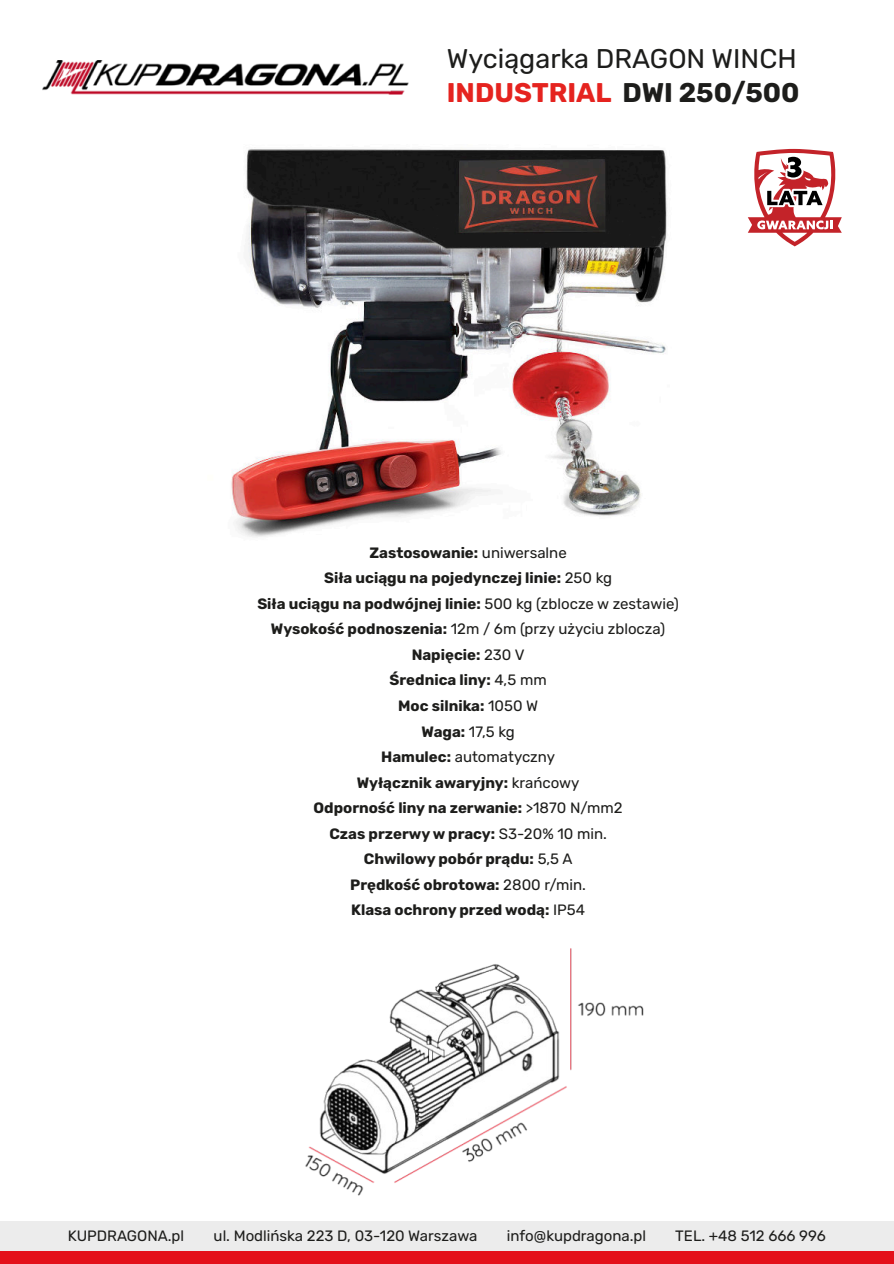
<style>
.page{position:relative;width:894px;height:1264px;background:#fff}
.page>*{position:absolute;margin:0;border:0;box-sizing:border-box;transform-origin:0 0}
.t1{font:27px/34.5px "Rubik";color:#1d1d1b}
.t2{font:700 15px/25.5px "Rubik";color:#1d1d1b;text-align:center}
.t3{font:15px "Rubik";color:#1d1d1b}
.s1{font-weight:700;color:#e5231f}
.s2{font-weight:700}
.s3{font-weight:400}
</style>
<div class="page">
<div style="left:0;top:1250px;width:893px;height:13px;background:#e4101a"></div>
<div style="left:0;top:1220px;width:893px;height:30px;background:#ececec"></div>
<img style="left:43px;top:60px;width:365px;height:35px">
<img style="left:231px;top:149px;width:437px;height:388px">
<img style="left:305px;top:948px;width:339px;height:248px">
<svg style="left:748px;top:149px;width:93px;height:97px"></svg>
<h1 class="t1" style="left:446px;top:41px;width:354px">Wyciągarka DRAGON WINCH<br><span class="s1">INDUSTRIAL</span> <span class="s2">DWI 250/500</span></h1>
<p class="t2" style="left:257px;top:540px;width:423px">Zastosowanie: <span class="s3">uniwersalne<br></span>Siła uciągu na pojedynczej linie: <span class="s3">250 kg<br></span>Siła uciągu na podwójnej linie: <span class="s3">500 kg (zblocze w zestawie)<br></span>Wysokość podnoszenia: <span class="s3">12m / 6m (przy użyciu zblocza)<br></span>Napięcie: <span class="s3">230 V<br></span>Średnica liny: <span class="s3">4,5 mm<br></span>Moc silnika: <span class="s3">1050 W<br></span>Waga: <span class="s3">17,5 kg<br></span>Hamulec: <span class="s3">automatyczny<br></span>Wyłącznik awaryjny: <span class="s3">krańcowy<br></span>Odporność liny na zerwanie: <span class="s3">&gt;1870 N/mm2<br></span>Czas przerwy w pracy: <span class="s3">S3-20% 10 min.<br></span>Chwilowy pobór prądu: <span class="s3">5,5 A<br></span>Prędkość obrotowa: <span class="s3">2800 r/min.<br></span>Klasa ochrony przed wodą: <span class="s3">IP54</span></p>
<p class="t3" style="left:68px;top:1226px;width:118px">KUPDRAGONA.pl</p>
<p class="t3" style="left:213px;top:1226px;width:265px">ul. Modlińska 223 D, 03-120 Warszawa</p>
<p class="t3" style="left:507px;top:1226px;width:141px">info@kupdragona.pl</p>
<p class="t3" style="left:675px;top:1226px;width:152px">TEL. +48 512 666 996</p>
</div>
